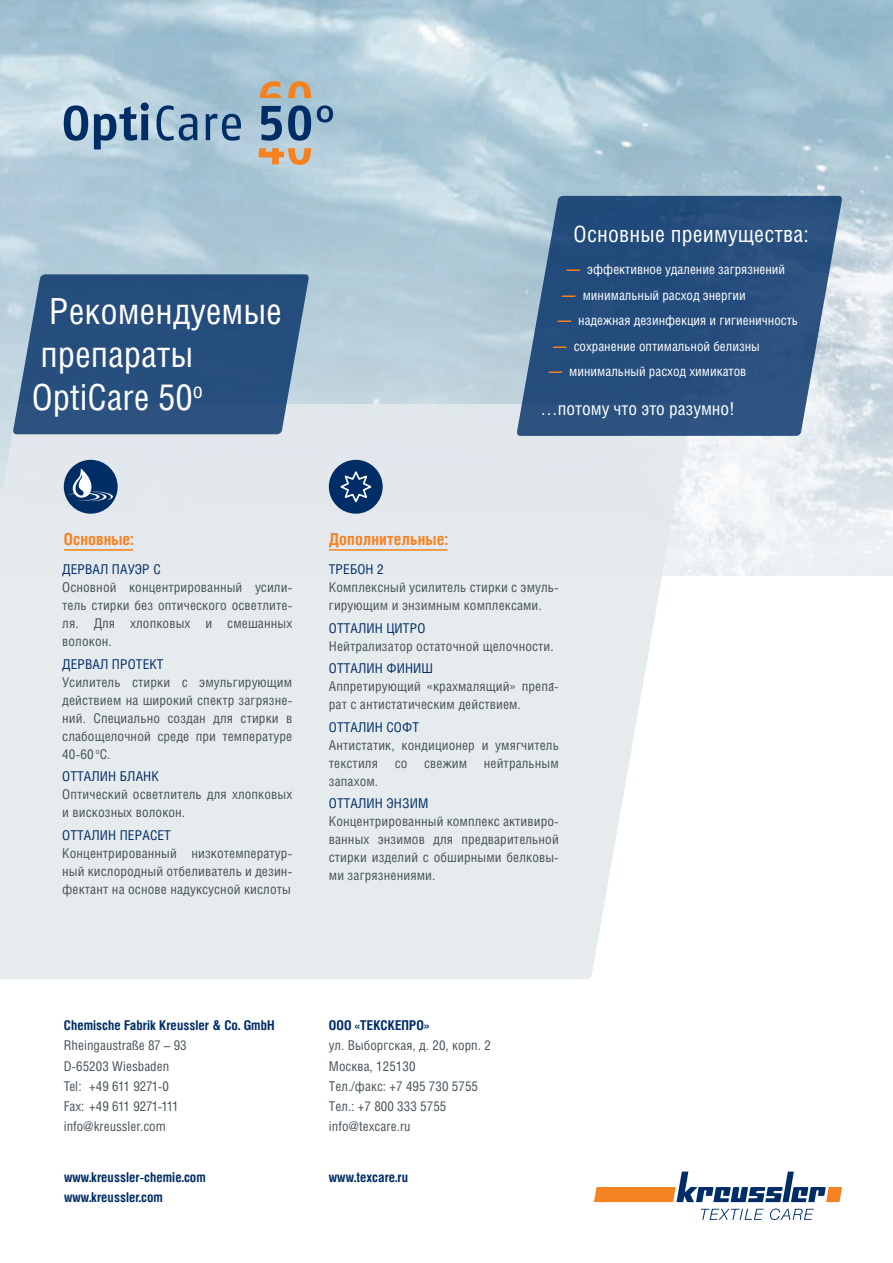
<style>
.page{position:relative;width:893px;height:1263px;background:#fff}
.page>*{position:absolute;margin:0;border:0;box-sizing:border-box;transform-origin:0 0}
.t1{font:36px/43.2px "Helios Cond";color:#fff}
.t2{font:22.5px "Helios Cond";letter-spacing:.01em;color:#fff}
.t3{font:18px "Helios Cond";color:#fff}
.t4{font:700 16.5px "Helios Cond";letter-spacing:.01em;color:#f58220}
.t5{font:13.5px/18px "Helios Cond";letter-spacing:.01em;color:#475359}
.t6{font:13.5px "Helios Cond";color:#fff}
.t7{font:13.5px "Helios Cond";letter-spacing:.01em;color:#002d66}
.t8{font:700 13.5px/20.2px "Helios Cond C";letter-spacing:.005em;color:#002d66}
.t9{font:13.5px "Info";color:#475359}
.s1{font-family:"Info";font-weight:700;font-style:italic;color:#f58220}
.s2{font-family:"Info"}
</style>
<div class="page">
<img style="left:0;top:0;width:893px;height:576px">
<svg style="left:0;top:404px;width:692px;height:575px;background:#e6ebee"></svg>
<div style="left:65px;top:461px;width:51px;height:51px;background:#002d66;border-radius:50%"></div>
<div style="left:64px;top:460px;width:54px;height:54px;border:3px solid #002d66;border-radius:50%"></div>
<svg style="left:68px;top:468px;width:45px;height:33px"></svg>
<div style="left:330px;top:461px;width:51px;height:51px;background:#002d66;border-radius:50%"></div>
<div style="left:329px;top:460px;width:54px;height:54px;border:3px solid #002d66;border-radius:50%"></div>
<svg style="left:337px;top:470px;width:37px;height:35px"></svg>
<svg style="left:12px;top:274px;width:297px;height:160px;background:#365c87"></svg>
<svg style="left:701px;top:1208px;width:113px;height:12px"></svg>
<svg style="left:594px;top:1171px;width:248px;height:31px"></svg>
<hr style="left:64px;top:549px;width:69px;height:2px;background:#f58220">
<hr style="left:329px;top:549px;width:118px;height:2px;background:#f58220">
<svg style="left:516px;top:196px;width:327px;height:240px;background:#3c608a"></svg>
<svg style="left:260px;top:81px;width:51px;height:17px"></svg>
<svg style="left:259px;top:148px;width:52px;height:17px"></svg>
<svg style="left:261px;top:105px;width:50px;height:36px;background:#54799d"></svg>
<svg style="left:64px;top:102px;width:177px;height:47px;background:#83a2bb"></svg>
<svg style="left:317px;top:105px;width:16px;height:18px"></svg>
<h1 class="t1" style="left:32px;top:288px;width:252px;text-indent:17px">Рекомендуемые препараты<br>OptiCare 50<sup>o</sup></h1>
<p class="t4" style="left:64px;top:530px;width:71px">Основные:</p>
<p class="t4" style="left:329px;top:530px;width:120px">Дополнительные:</p>
<h2 class="t2" style="left:574px;top:221px;width:237px">Основные преимущества:</h2>
<p class="t6" style="left:566px;top:261px;width:221px"><span class="s1">—</span> эффективное удаление загрязнений</p>
<p class="t6" style="left:562px;top:287px;width:186px"><span class="s1">—</span> минимальный расход энергии</p>
<p class="t6" style="left:557px;top:312px;width:242px"><span class="s1">—</span> надежная дезинфекция и гигиеничность</p>
<p class="t6" style="left:553px;top:338px;width:209px"><span class="s1">—</span> сохранение оптимальной белизны</p>
<p class="t6" style="left:548px;top:363px;width:200px"><span class="s1">—</span> минимальный расход химикатов</p>
<h3 class="t3" style="left:541px;top:397px;width:196px">…потому что это разумно!</h3>
<p class="t7" style="left:62px;top:561px;width:100px">ДЕРВАЛ ПАУЭР С</p>
<p class="t5" style="left:62px;top:578px;width:232px;text-align:justify">Основной концентрированный усили&shy;тель стирки без оптического осветлите&shy;ля. Для хлопковых и смешанных волокон.</p>
<p class="t7" style="left:62px;top:656px;width:103px">ДЕРВАЛ ПРОТЕКТ</p>
<p class="t5" style="left:62px;top:673px;width:232px;text-align:justify">Усилитель стирки с эмульгирующим действием на широкий спектр загрязне&shy;ний. Специально создан для стирки в слабощелочной среде при температуре 40-60 <sup>о</sup>С.</p>
<p class="t7" style="left:62px;top:768px;width:98px">ОТТАЛИН БЛАНК</p>
<p class="t5" style="left:62px;top:785px;width:232px">Оптический осветлитель для хлопковых и вискозных волокон.</p>
<p class="t7" style="left:62px;top:827px;width:110px">ОТТАЛИН ПЕРАСЕТ</p>
<p class="t5" style="left:62px;top:844px;width:232px;text-align:justify">Концентрированный низкотемператур&shy;ный кислородный отбеливатель и дезин&shy;фектант на основе надуксусной кислоты</p>
<p class="t7" style="left:329px;top:561px;width:56px">ТРЕБОН 2</p>
<p class="t5" style="left:329px;top:578px;width:232px">Комплексный усилитель стирки с эмуль&shy;гирующим и энзимным комплексами.</p>
<p class="t7" style="left:329px;top:620px;width:98px">ОТТАЛИН ЦИТРО</p>
<p class="t5" style="left:329px;top:637px;width:226px">Нейтрализатор остаточной щелочности.</p>
<p class="t7" style="left:329px;top:660px;width:106px">ОТТАЛИН ФИНИШ</p>
<p class="t5" style="left:329px;top:677px;width:232px">Аппретирующий «крахмалящий» препа&shy;рат с антистатическим действием.</p>
<p class="t7" style="left:329px;top:719px;width:92px">ОТТАЛИН СОФТ</p>
<p class="t5" style="left:329px;top:736px;width:232px;text-align:justify">Антистатик, кондиционер и умягчитель текстиля со свежим нейтральным запахом.</p>
<p class="t7" style="left:329px;top:795px;width:101px">ОТТАЛИН ЭНЗИМ</p>
<p class="t5" style="left:329px;top:812px;width:232px;text-align:justify">Концентрированный комплекс активиро&shy;ванных энзимов для предварительной стирки изделий с обширными белковы&shy;ми загрязнениями.</p>
<p class="t9" style="left:550px;top:675px;width:6px">-</p>
<p class="t8" style="left:64px;top:1015px;width:212px">Chemische Fabrik Kreussler &amp; Co. GmbH</p>
<p class="t5" style="left:64px;top:1035px;width:124px;line-height:20.2px">Rheingaustra<span class="s2">ß</span>e 87 – 93<br>D-65203 Wiesbaden<br>Tel: +49 611 9271-0<br>Fax: +49 611 9271-111 info@kreussler.com</p>
<p class="t8" style="left:64px;top:1166px;width:143px">www.kreussler-chemie.com www.kreussler.com</p>
<p class="t8" style="left:329px;top:1015px;width:102px">ООО «ТЕКСКЕПРО»</p>
<p class="t5" style="left:329px;top:1035px;width:164px;line-height:20.2px">ул. Выборгская, д. 20, корп. 2<br>Москва, 125130<br>Тел./факс: +7 495 730 5755<br>Тел.: +7 800 333 5755 info@texcare.ru</p>
<p class="t8" style="left:329px;top:1166px;width:81px">www.texcare.ru</p>
</div>
